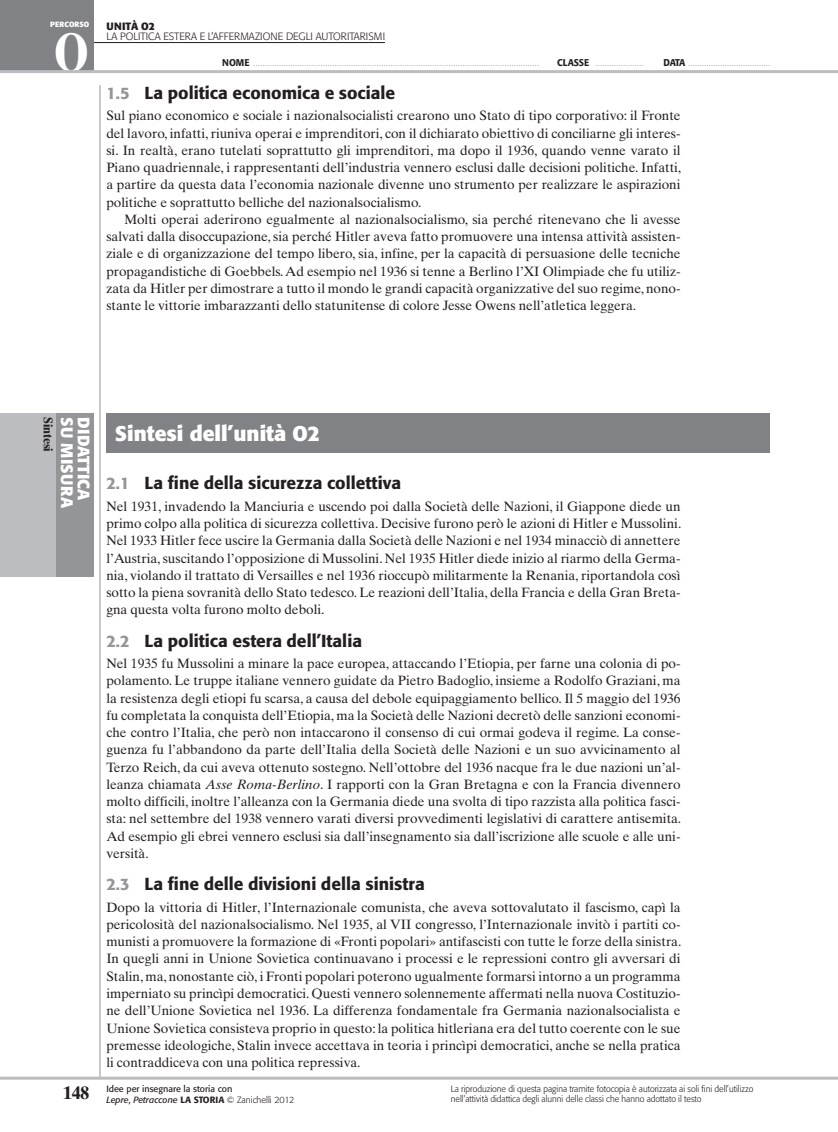
<style>
.page{position:relative;width:838px;height:1132px;background:#fff}
.page>*{position:absolute;margin:0;border:0;box-sizing:border-box;transform-origin:0 0}
.t1{font:700 54px "Times Ten";color:#fff;scale:.8 1}
.t2{font:700 21px "Formata";color:#fff}
.t3{font:700 18px "Times Ten";color:#231f20}
.t4{font:500 17.25px "Formata";color:#231f20}
.t5{font:700 16.5px "Formata";letter-spacing:.02em;color:#fff}
.t6{font:13.5px/17.2px "Times Ten";color:#231f20;text-align:justify}
.t7{font:700 12.75px "Times Ten";letter-spacing:-.015em;color:#231f20}
.t8{font:300 10.5px "Formata";color:#231f20}
.t9{font:700 10.5px "Formata";letter-spacing:.02em;color:#231f20}
.t10{font:300 9px/10.5px "Formata";color:#231f20;scale:.96 1}
.t11{font:9px/10.5px "Formata";color:#231f20}
.t12{font:700 7.5px "Formata";color:#fff}
.t13{font:300 6px "Formata";color:#231f20;scale:.95 1}
.s1{font-weight:500;font-size:9.75px}
.s2{font-size:16.5px;color:#939598}
.s3{font-style:italic}
.s4{font-weight:500}
.s5{font-weight:300}
</style>
<div class="page">
<hr style="left:100px;top:85px;width:1px;height:992px;background:#939598">
<hr style="left:0;top:1076px;width:838px;height:3px;background:#bcbdc0">
<div style="left:0;top:412px;width:94px;height:164px;background:#bcbdc0"></div>
<div style="left:57px;top:412px;width:37px;height:164px;background:#939598"></div>
<hr style="left:71px;top:42px;width:314px;height:1px;background:#231f20">
<div style="left:0;top:0;width:94px;height:72px;background:#808285"></div>
<div style="left:106px;top:413px;width:664px;height:40px;background:#808285"></div>
<hr style="left:0;top:70px;width:838px;height:3px;background:#bcbdc0">
<p class="t12" style="left:50px;top:20px;width:41px">percorso</p>
<h1 class="t1" style="left:53px;top:20px;width:46px">O</h1>
<p class="t9" style="left:106px;top:19px;width:50px">unità O2</p>
<p class="t8" style="left:106px;top:30px;width:280px">la politica estera e l’affermazione degli autoritarismi</p>
<p class="t13" style="left:222px;top:60px;width:335px"><span class="s1">nome</span> ...........................................................................................................................</p>
<p class="t13" style="left:557px;top:60px;width:92px"><span class="s1">Classe</span> .....................</p>
<p class="t13" style="left:663px;top:60px;width:28px"><span class="s1">Data</span> ....................................</p>
<p class="t4" style="left:106px;top:82px;width:290px"><span class="s2">1.5</span> La politica economica e sociale</p>
<p class="t6" style="left:106px;top:107px;width:576px">Sul piano economico e sociale i nazionalsocialisti crearono uno Stato di tipo corporativo: il Fronte del lavoro, infatti, riuniva operai e imprenditori, con il dichiarato obiettivo di conciliarne gli interes&shy;si. In realtà, erano tutelati soprattutto gli imprenditori, ma dopo il 1936, quando venne varato il Piano quadriennale, i rappresentanti dell’industria vennero esclusi dalle decisioni politiche. Infatti, a partire da questa data l’economia nazionale divenne uno strumento per realizzare le aspirazioni politiche e soprattutto belliche del nazionalsocialismo.</p>
<p class="t6" style="left:106px;top:210px;width:576px;text-indent:18px">Molti operai aderirono egualmente al nazionalsocialismo, sia perché ritenevano che li avesse salvati dalla disoccupazione, sia perché Hitler aveva fatto promuovere una intensa attività assisten&shy;ziale e di organizzazione del tempo libero, sia, infine, per la capacità di persuasione delle tecniche propagandistiche di Goebbels. Ad esempio nel 1936 si tenne a Berlino l’XI Olimpiade che fu utiliz&shy;zata da Hitler per dimostrare a tutto il mondo le grandi capacità organizzative del suo regime, nono&shy;stante le vittorie imbarazzanti dello statunitense di colore Jesse Owens nell’atletica leggera.</p>
<p class="t7" style="left:56px;top:417px;width:36px;rotate:90deg">Sintesi</p>
<p class="t5" style="left:77px;top:417px;width:92px;rotate:90deg">su misura</p>
<p class="t5" style="left:94px;top:417px;width:85px;rotate:90deg">didattica</p>
<h2 class="t2" style="left:115px;top:421px;width:207px">Sintesi dell’unità O2</h2>
<p class="t4" style="left:106px;top:472px;width:296px"><span class="s2">2.1</span> La fine della sicurezza collettiva</p>
<p class="t6" style="left:106px;top:497px;width:576px">Nel 1931, invadendo la Manciuria e uscendo poi dalla Società delle Nazioni, il Giappone diede un primo colpo alla politica di sicurezza collettiva. Decisive furono però le azioni di Hitler e Mussolini.<br>Nel 1933 Hitler fece uscire la Germania dalla Società delle Nazioni e nel 1934 minacciò di annettere l’Austria, suscitando l’opposizione di Mussolini. Nel 1935 Hitler diede inizio al riarmo della Germa&shy;nia, violando il trattato di Versailles e nel 1936 rioccupò militarmente la Renania, riportandola così sotto la piena sovranità dello Stato tedesco. Le reazioni dell’Italia, della Francia e della Gran Breta&shy;gna questa volta furono molto deboli.</p>
<p class="t4" style="left:106px;top:629px;width:257px"><span class="s2">2.2</span> La politica estera dell’Italia</p>
<p class="t6" style="left:106px;top:654px;width:576px">Nel 1935 fu Mussolini a minare la pace europea, attaccando l’Etiopia, per farne una colonia di po&shy;polamento. Le truppe italiane vennero guidate da Pietro Badoglio, insieme a Rodolfo Graziani, ma la resistenza degli etiopi fu scarsa, a causa del debole equipaggiamento bellico. Il 5 maggio del 1936 fu completata la conquista dell’Etiopia, ma la Società delle Nazioni decretò delle sanzioni economi&shy;che contro l’Italia, che però non intaccarono il consenso di cui ormai godeva il regime. La conse&shy;guenza fu l’abbandono da parte dell’Italia della Società delle Nazioni e un suo avvicinamento al Terzo Reich, da cui aveva ottenuto sostegno. Nell’ottobre del 1936 nacque fra le due nazioni un’al&shy;leanza chiamata <span class="s3">Asse Roma‑Berlino</span>. I rapporti con la Gran Bretagna e con la Francia divennero molto difficili, inoltre l’alleanza con la Germania diede una svolta di tipo razzista alla politica fasci&shy;sta: nel settembre del 1938 vennero varati diversi provvedimenti legislativi di carattere antisemita.<br>Ad esempio gli ebrei vennero esclusi sia dall’insegnamento sia dall’iscrizione alle scuole e alle uni&shy;versità.</p>
<p class="t4" style="left:106px;top:873px;width:320px"><span class="s2">2.3</span> La fine delle divisioni della sinistra</p>
<p class="t6" style="left:106px;top:898px;width:576px">Dopo la vittoria di Hitler, l’Internazionale comunista, che aveva sottovalutato il fascismo, capì la pericolosità del nazionalsocialismo. Nel 1935, al VII congresso, l’Internazionale invitò i partiti co&shy;munisti a promuovere la formazione di «Fronti popolari» antifascisti con tutte le forze della sinistra.<br>In quegli anni in Unione Sovietica continuavano i processi e le repressioni contro gli avversari di Stalin, ma, nonostante ciò, i Fronti popolari poterono ugualmente formarsi intorno a un programma imperniato su princìpi democratici. Questi vennero solennemente affermati nella nuova Costituzio&shy;ne dell’Unione Sovietica nel 1936. La differenza fondamentale fra Germania nazionalsocialista e Unione Sovietica consisteva proprio in questo: la politica hitleriana era del tutto coerente con le sue premesse ideologiche, Stalin invece accettava in teoria i princìpi democratici, anche se nella pratica li contraddiceva con una politica repressiva.</p>
<h3 class="t3" style="left:63px;top:1081px;width:28px">148</h3>
<p class="t10" style="left:451px;top:1083px;width:316px">La riproduzione di questa pagina tramite fotocopia è autorizzata ai soli fini dell’utilizzo nell’attività didattica degli alunni delle classi che hanno adottato il testo</p>
<p class="t11" style="left:106px;top:1083px;width:190px">Idee per insegnare la storia con<br><span class="s3">Lepre</span>, <span class="s3">Petraccone</span> <span class="s4">la storia</span> <span class="s5">© Zanichelli 2012</span></p>
</div>
